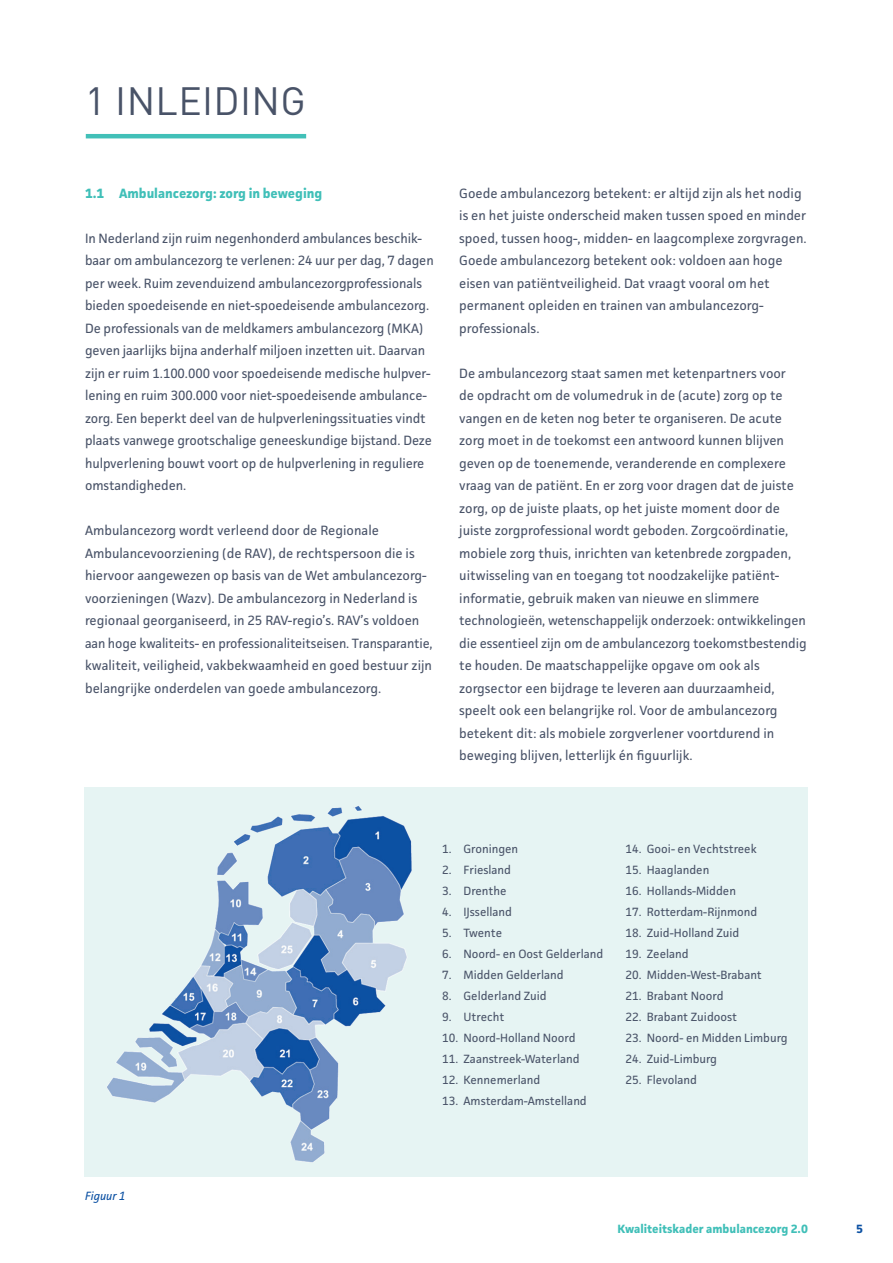
<style>
.page{position:relative;width:893px;height:1263px;background:#fff}
.page>*{position:absolute;margin:0;border:0;box-sizing:border-box;transform-origin:0 0}
.t1{font:39px "DIN Pro";letter-spacing:.01em;color:#495368}
.t2{font:13.5px/22.5px "Facit";color:#495368}
.t3{font:700 13.5px "Facit";color:#40bfb8}
.t4{font:12px "Facit";color:#495368}
.t5{font:700 12px "Facit";color:#40bfb8}
.t6{font:italic 12px "Facit";color:#0c51a3}
.t7{font:700 12px "Facit";color:#0c51a3}
</style>
<div class="page">
<div style="left:85px;top:787px;width:723px;height:390px;background:#e6f4f3"></div>
<img style="left:107px;top:806px;width:305px;height:357px">
<hr style="left:86px;top:134px;width:220px;height:4px;background:#42c0b8">
<h1 class="t1" style="left:85px;top:71px;width:222px">1 INLEIDING</h1>
<p class="t3" style="left:85px;top:184px;width:239px">1.1 Ambulancezorg: zorg in beweging</p>
<p class="t2" style="left:85px;top:226px;width:350px">In Nederland zijn ruim negenhonderd ambulances beschik&shy;baar om ambulancezorg te verlenen: 24 uur per dag, 7 dagen per week. Ruim zevenduizend ambulancezorgprofessionals bieden spoedeisende en niet-spoedeisende ambulancezorg.<br>De professionals van de meldkamers ambulancezorg (MKA) geven jaarlijks bijna anderhalf miljoen inzetten uit. Daarvan zijn er ruim 1.100.000 voor spoedeisende medische hulpver&shy;lening en ruim 300.000 voor niet-spoedeisende ambulance&shy;zorg. Een beperkt deel van de hulpverleningssituaties vindt plaats vanwege grootschalige geneeskundige bijstand. Deze hulpverlening bouwt voort op de hulpverlening in reguliere omstandigheden.</p>
<p class="t2" style="left:85px;top:519px;width:349px">Ambulancezorg wordt verleend door de Regionale Ambulancevoorziening (de RAV), de rechtspersoon die is hiervoor aangewezen op basis van de Wet ambulancezorg&shy;voorzieningen (Wazv). De ambulancezorg in Nederland is regionaal georganiseerd, in 25 RAV-regio’s. RAV’s voldoen aan hoge kwaliteits- en professionaliteitseisen. Transparantie, kwaliteit, veiligheid, vakbekwaamheid en goed bestuur zijn belangrijke onderdelen van goede ambulancezorg.</p>
<p class="t2" style="left:459px;top:181px;width:349px">Goede ambulancezorg betekent: er altijd zijn als het nodig is en het juiste onderscheid maken tussen spoed en minder spoed, tussen hoog-, midden- en laagcomplexe zorgvragen.<br>Goede ambulancezorg betekent ook: voldoen aan hoge eisen van patiëntveiligheid. Dat vraagt vooral om het permanent opleiden en trainen van ambulancezorg&shy;professionals.</p>
<p class="t2" style="left:459px;top:361px;width:349px">De ambulancezorg staat samen met ketenpartners voor<br>de opdracht om de volumedruk in de (acute) zorg op te vangen en de keten nog beter te organiseren. De acute zorg moet in de toekomst een antwoord kunnen blijven geven op de toenemende, veranderende en complexere vraag van de patiënt. En er zorg voor dragen dat de juiste zorg, op de juiste plaats, op het juiste moment door de juiste zorgprofessional wordt geboden. Zorgcoördinatie, mobiele zorg thuis, inrichten van ketenbrede zorgpaden, uitwisseling van en toegang tot noodzakelijke patiënt&shy;informatie, gebruik maken van nieuwe en slimmere technologieën, wetenschappelijk onderzoek: ontwikkelingen die essentieel zijn om de ambulancezorg toekomstbestendig te houden. De maatschappelijke opgave om ook als zorgsector een bijdrage te leveren aan duurzaamheid, speelt ook een belangrijke rol. Voor de ambulancezorg betekent dit: als mobiele zorgverlener voortdurend in beweging blijven, letterlijk én figuurlijk.</p>
<p class="t4" style="left:442px;top:841px;width:77px">1. Groningen</p>
<p class="t4" style="left:442px;top:862px;width:70px">2. Friesland</p>
<p class="t4" style="left:442px;top:883px;width:66px">3. Drenthe</p>
<p class="t4" style="left:442px;top:904px;width:71px">4. IJsselland</p>
<p class="t4" style="left:442px;top:925px;width:61px">5. Twente</p>
<p class="t4" style="left:442px;top:946px;width:163px">6. Noord- en Oost Gelderland</p>
<p class="t4" style="left:442px;top:967px;width:123px">7. Midden Gelderland</p>
<p class="t4" style="left:442px;top:988px;width:106px">8. Gelderland Zuid</p>
<p class="t4" style="left:442px;top:1009px;width:64px">9. Utrecht</p>
<p class="t4" style="left:442px;top:1030px;width:135px">10. Noord-Holland Noord</p>
<p class="t4" style="left:442px;top:1051px;width:139px">11. Zaanstreek-Waterland</p>
<p class="t4" style="left:442px;top:1072px;width:100px">12. Kennemerland</p>
<p class="t4" style="left:442px;top:1093px;width:146px">13. Amsterdam-Amstelland</p>
<p class="t4" style="left:626px;top:841px;width:133px">14. Gooi- en Vechtstreek</p>
<p class="t4" style="left:626px;top:862px;width:85px">15. Haaglanden</p>
<p class="t4" style="left:626px;top:883px;width:112px">16. Hollands-Midden</p>
<p class="t4" style="left:626px;top:904px;width:133px">17. Rotterdam-Rijnmond</p>
<p class="t4" style="left:626px;top:925px;width:115px">18. Zuid-Holland Zuid</p>
<p class="t4" style="left:626px;top:946px;width:65px">19. Zeeland</p>
<p class="t4" style="left:626px;top:967px;width:138px">20. Midden-West-Brabant</p>
<p class="t4" style="left:626px;top:988px;width:99px">21. Brabant Noord</p>
<p class="t4" style="left:626px;top:1009px;width:113px">22. Brabant Zuidoost</p>
<p class="t4" style="left:626px;top:1030px;width:163px">23. Noord- en Midden Limburg</p>
<p class="t4" style="left:626px;top:1051px;width:93px">24. Zuid-Limburg</p>
<p class="t4" style="left:626px;top:1072px;width:73px">25. Flevoland</p>
<p class="t6" style="left:85px;top:1188px;width:42px">Figuur 1</p>
<p class="t5" style="left:617px;top:1221px;width:192px">Kwaliteitskader ambulancezorg 2.0</p>
<p class="t7" style="left:856px;top:1221px;width:8px">5</p>
</div>
